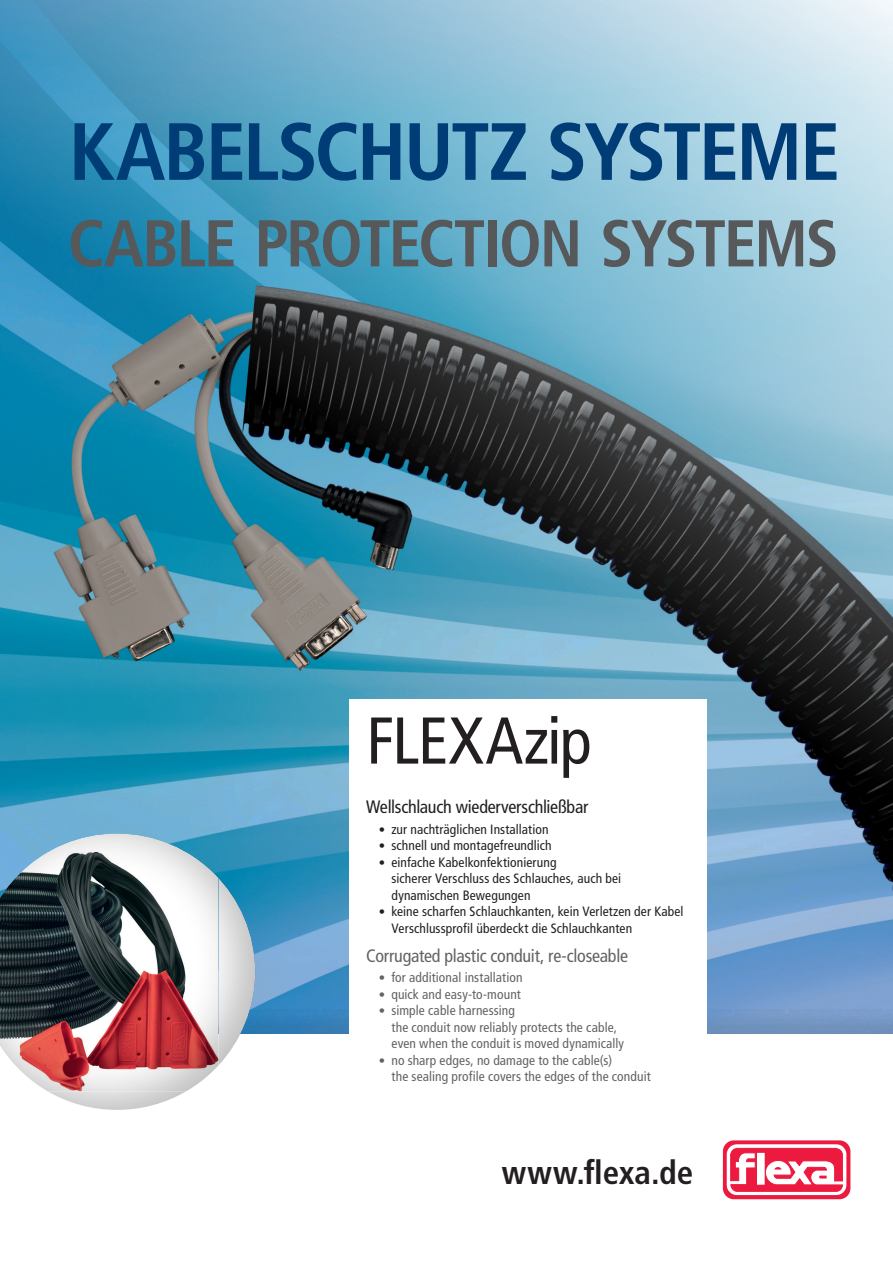
<style>
.page{position:relative;width:893px;height:1263px;background:#fff}
.page>*{position:absolute;margin:0;border:0;box-sizing:border-box;transform-origin:0 0}
.Head{font:700 condensed 81px "Frutiger LT Std";letter-spacing:-.035em;color:#003c76}
.Head-2{font:700 condensed 66px "Frutiger LT Std";letter-spacing:-.04em;color:#57585a}
.AF_Produktbeschreibu{font:condensed 66px "Frutiger LT Std";letter-spacing:-.02em;color:#231f20}
.t1{font:700 condensed 33px "Frutiger LT Std";color:#231f20}
.AF_Produktbeschreibu-2{font:condensed 18px "Frutiger LT Std";letter-spacing:-.015em;color:#636366}
.AF_Produktbeschreibu-3{font:condensed 18px "Frutiger LT Std";letter-spacing:-.015em;color:#231f20}
.t2{font:condensed 13.5px/16.5px "Frutiger LT Std";letter-spacing:.01em;color:#231f20}
.t3{font:condensed 13.5px/16.5px "Frutiger LT Std";letter-spacing:.01em;color:#636366}
.s1{font-size:12.75px}
</style>
<div class="page">
<img style="left:0;top:0;width:893px;height:1033px">
<div style="left:349px;top:699px;width:357px;height:383px;background:#fff"></div>
<div style="left:0;top:831px;width:257px;height:279px;background:#231f20;opacity:.3"></div>
<svg style="left:723px;top:1140px;width:127px;height:59px"></svg>
<div style="left:727px;top:1144px;width:119px;height:51px;background:linear-gradient(to right,#fff,#fff);border-radius:10px"></div>
<svg style="left:730px;top:1148px;width:113px;height:43px"></svg>
<p class="Head" style="left:69px;top:104px;width:773px">KABELSCHUTZ SYSTEME</p>
<p class="Head-2" style="left:68px;top:204px;width:772px">CABLE PROTECTION SYSTEMS</p>
<p class="AF_Produktbeschreibu" style="left:366px;top:702px;width:227px">FLEXAzip</p>
<p class="AF_Produktbeschreibu-3" style="left:366px;top:796px;width:224px">Wellschlauch wiederverschließbar</p>
<p class="t2" style="left:379px;top:821px;width:171px"><span class="s1">•</span> zur nachträglichen Installation</p>
<p class="t2" style="left:379px;top:837px;width:174px"><span class="s1">•</span> schnell und montagefreundlich</p>
<p class="t2" style="left:392px;top:854px;width:231px;text-indent:-13px"><span class="s1">•</span> einfache Kabelkonfektionierung<br>sicherer Verschluss des Schlauches, auch bei dynamischen Bewegungen</p>
<p class="t2" style="left:392px;top:903px;width:293px;text-indent:-13px"><span class="s1">•</span> keine scharfen Schlauchkanten, kein Verletzen der Kabel<br>Verschlussprofil überdeckt die Schlauchkanten</p>
<p class="AF_Produktbeschreibu-2" style="left:366px;top:945px;width:263px">Corrugated plastic conduit, re-closeable</p>
<p class="t3" style="left:379px;top:969px;width:145px"><span class="s1">•</span> for additional installation</p>
<p class="t3" style="left:379px;top:986px;width:144px"><span class="s1">•</span> quick and easy-to-mount</p>
<p class="t3" style="left:392px;top:1002px;width:234px;text-indent:-13px"><span class="s1">•</span> simple cable harnessing<br>the conduit now reliably protects the cable, even when the conduit is moved dynamically</p>
<p class="t3" style="left:392px;top:1052px;width:261px;text-indent:-13px"><span class="s1">•</span> no sharp edges, no damage to the cable(s)<br>the sealing profile covers the edges of the conduit</p>
<p class="t1" style="left:502px;top:1153px;width:193px">www.flexa.de</p>
</div>
